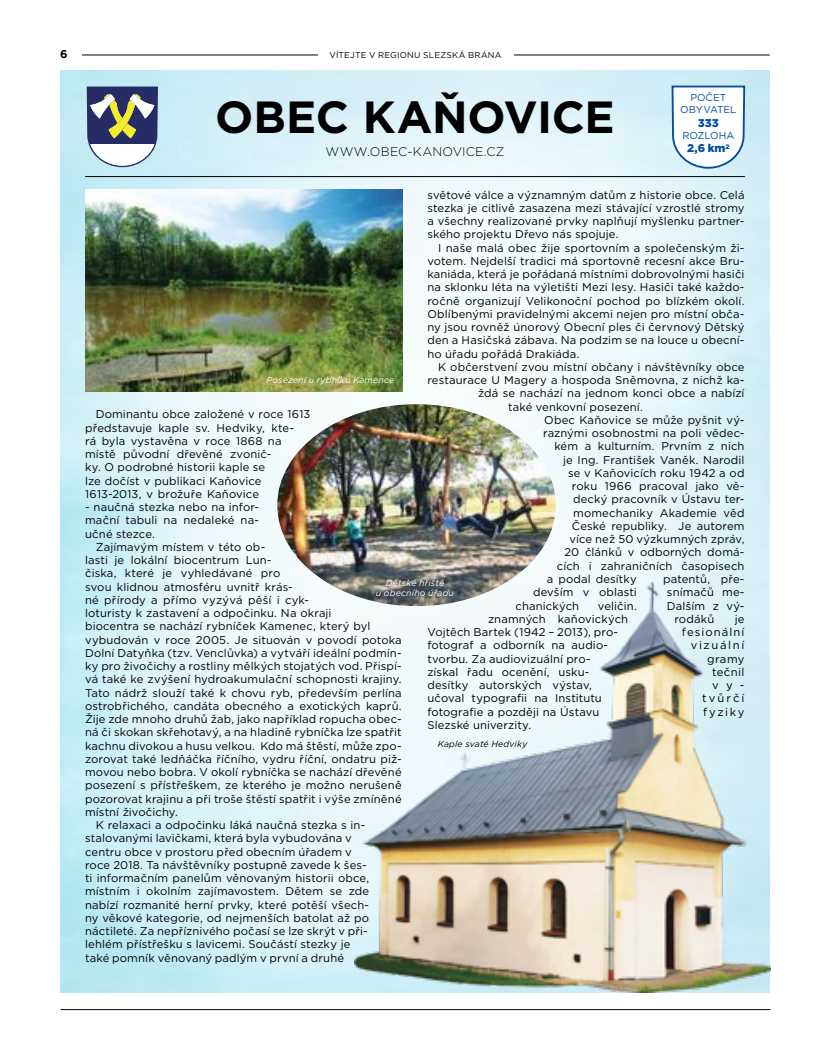
<style>
.page{position:relative;width:830px;height:1063px;background:#fff}
.page>*{position:absolute;margin:0;border:0;box-sizing:border-box;transform-origin:0 0}
.t1{font:700 45px "Gotham";letter-spacing:-.01em;color:#000}
.t2{font:300 12.5px "Gotham";letter-spacing:.015em;color:#000}
.t3{font:11.25px/13.2px "Gotham";letter-spacing:.01em;color:#000;text-align:justify}
.t4{font:11.25px "Gotham";letter-spacing:.095em;color:#000}
.t5{font:900 11.25px "Gotham";color:#034ea2}
.t6{font:11.25px "Gotham";letter-spacing:.15em;color:#000}
.t7{font:700 11.25px "Gotham";color:#000}
.t8{font:10px/12px "Gotham";letter-spacing:-.005em;color:#034ea2;text-align:center}
.t9{font:italic 8.75px/10.5px "Gotham";letter-spacing:.02em;color:#fff;text-align:center}
.t10{font:italic 8.75px "Gotham";letter-spacing:.015em;color:#000}
.t11{font:8.5px "Gotham";letter-spacing:.03em;color:#000}
</style>
<div class="page">
<img style="left:60px;top:71px;width:709px;height:921px">
<hr style="left:60px;top:55px;width:709px;height:1px;background:#000">
<div style="left:318px;top:46px;width:195px;height:18px;background:#fff"></div>
<div style="left:60px;top:46px;width:21px;height:15px;background:#fff"></div>
<hr style="left:60px;top:1009px;width:710px;height:1px;background:#000">
<svg style="left:87px;top:87px;width:71px;height:80px"></svg>
<img style="left:85px;top:190px;width:317px;height:202px">
<hr style="left:85px;top:176px;width:659px;height:1px;background:#000">
<img style="left:277px;top:404px;width:278px;height:202px">
<img style="left:354px;top:582px;width:416px;height:410px">
<svg style="left:670px;top:85px;width:75px;height:85px"></svg>
<p class="t7" style="left:60px;top:47px;width:9px">6</p>
<p class="t11" style="left:329px;top:50px;width:173px">VÍTEJTE V REGIONU SLEZSKÁ BRÁNA</p>
<h1 class="t1" style="left:215px;top:88px;width:400px">OBEC KAŇOVICE</h1>
<p class="t2" style="left:325px;top:143px;width:180px">WWW.OBEC-KANOVICE.CZ</p>
<p class="t8" style="left:680px;top:92px;width:58px">POČET<br>OBYVATEL</p>
<p class="t5" style="left:697px;top:115px;width:22px">333</p>
<p class="t8" style="left:682px;top:129px;width:53px">ROZLOHA</p>
<p class="t5" style="left:686px;top:141px;width:44px">2,6 km<sup>2</sup></p>
<p class="t3" style="left:427px;top:188px;width:318px">světové válce a významným datům z historie obce. Celá stezka je citlivě zasazena mezi stávající vzrostlé stromy a všechny realizované prvky naplňují myšlenku partner&shy;ského projektu Dřevo nás spojuje.</p>
<p class="t3" style="left:427px;top:241px;width:318px;text-indent:11px">I naše malá obec žije sportovním a společenským ži&shy;votem. Nejdelší tradici má sportovně recesní akce Bru&shy;kaniáda, která je pořádaná místními dobrovolnými hasiči na sklonku léta na výletišti Mezi lesy. Hasiči také každo&shy;ročně organizují Velikonoční pochod po blízkém okolí.<br>Oblíbenými pravidelnými akcemi nejen pro místní obča&shy;ny jsou rovněž únorový Obecní ples či červnový Dětský den a Hasičská zábava. Na podzim se na louce u obecní&shy;ho úřadu pořádá Drakiáda.</p>
<p class="t3" style="left:438px;top:360px;width:308px">K občerstvení zvou místní občany i návštěvníky obce</p>
<p class="t3" style="left:427px;top:373px;width:318px">restaurace U Magery a hospoda Sněmovna, z nichž ka-</p>
<p class="t3" style="left:478px;top:387px;width:268px">ždá se nachází na jednom konci obce a nabízí</p>
<p class="t3" style="left:508px;top:400px;width:136px">také venkovní posezení.</p>
<p class="t3" style="left:544px;top:413px;width:202px">Obec Kaňovice se může pyšnit vý-</p>
<p class="t3" style="left:543px;top:426px;width:203px">raznými osobnostmi na poli vědec-</p>
<p class="t3" style="left:554px;top:440px;width:192px">kém a kulturním. Prvním z nich</p>
<p class="t3" style="left:563px;top:453px;width:183px">je Ing. František Vaněk. Narodil</p>
<p class="t3" style="left:568px;top:466px;width:178px">se v Kaňovicích roku 1942 a od</p>
<p class="t3" style="left:571px;top:479px;width:174px">roku 1966 pracoval jako vě-</p>
<p class="t3" style="left:573px;top:493px;width:173px">decký pracovník v Ústavu ter-</p>
<p class="t3" style="left:573px;top:506px;width:173px">momechaniky Akademie věd</p>
<p class="t3" style="left:571px;top:519px;width:174px">České republiky. Je autorem</p>
<p class="t3" style="left:569px;top:532px;width:176px">více než 50 výzkumných zpráv,</p>
<p class="t3" style="left:564px;top:546px;width:182px">20 článků v odborných domá-</p>
<p class="t3" style="left:556px;top:559px;width:189px">cích i zahraničních časopisech</p>
<p class="t3" style="left:546px;top:572px;width:92px">a podal desítky</p>
<p class="t3" style="left:663px;top:572px;width:83px">patentů, pře-</p>
<p class="t3" style="left:533px;top:585px;width:105px">devším v oblasti</p>
<p class="t3" style="left:666px;top:585px;width:79px">snímačů me-</p>
<p class="t3" style="left:515px;top:599px;width:65px">chanických</p>
<p class="t3" style="left:597px;top:599px;width:40px">veličin.</p>
<p class="t3" style="left:666px;top:599px;width:79px">Dalším z vý-</p>
<p class="t3" style="left:488px;top:612px;width:142px">znamných kaňovických</p>
<p class="t3" style="left:674px;top:612px;width:41px">rodáků</p>
<p class="t3" style="left:734px;top:612px;width:11px">je</p>
<p class="t3" style="left:427px;top:625px;width:192px">Vojtěch Bartek (1942 – 2013), pro-</p>
<p class="t4" style="left:681px;top:625px;width:64px">fesionální</p>
<p class="t3" style="left:427px;top:638px;width:182px">fotograf a odborník na audio-</p>
<p class="t6" style="left:690px;top:638px;width:55px">vizuální</p>
<p class="t3" style="left:427px;top:652px;width:165px">tvorbu. Za audiovizuální pro-</p>
<p class="t3" style="left:706px;top:652px;width:39px">gramy</p>
<p class="t3" style="left:427px;top:665px;width:163px">získal řadu ocenění, usku-</p>
<p class="t3" style="left:711px;top:665px;width:34px">tečnil</p>
<p class="t3" style="left:427px;top:678px;width:166px">desítky autorských výstav,</p>
<p class="t3" style="left:711px;top:678px;width:34px">vy-</p>
<p class="t3" style="left:427px;top:691px;width:176px">učoval typografii na Institutu</p>
<p class="t3" style="left:701px;top:691px;width:44px">tvůrčí</p>
<p class="t3" style="left:427px;top:705px;width:173px">fotografie a později na Ústavu</p>
<p class="t3" style="left:703px;top:705px;width:43px">fyziky</p>
<p class="t3" style="left:427px;top:718px;width:105px">Slezské univerzity.</p>
<p class="t9" style="left:266px;top:374px;width:129px">Posezení u rybníku Kamence</p>
<p class="t3" style="left:85px;top:407px;width:227px;text-align:left;text-indent:11px">Dominantu obce založené v roce 1613 představuje kaple sv. Hedviky, kte-<br>rá byla vystavěna v roce 1868 na místě původní dřevěné zvonič-<br>ky. O podrobné historii kaple se<br>lze dočíst v publikaci Kaňovice<br>1613-2013, v brožuře Kaňovice</p>
<p class="t3" style="left:85px;top:500px;width:175px">- naučná stezka nebo na infor&shy;mační tabuli na nedaleké na&shy;učné stezce.</p>
<p class="t3" style="left:96px;top:540px;width:171px">Zajímavým místem v této ob-</p>
<p class="t3" style="left:85px;top:553px;width:188px">lasti je lokální biocentrum Lun-</p>
<p class="t3" style="left:85px;top:566px;width:196px">čiska, které je vyhledávané pro</p>
<p class="t3" style="left:85px;top:580px;width:209px">svou klidnou atmosféru uvnitř krás-</p>
<p class="t3" style="left:85px;top:593px;width:225px">né přírody a přímo vyzývá pěší i cyk-</p>
<p class="t3" style="left:85px;top:606px;width:248px">loturisty k zastavení a odpočinku. Na okraji</p>
<p class="t3" style="left:85px;top:619px;width:286px">biocentra se nachází rybníček Kamenec, který byl</p>
<p class="t3" style="left:85px;top:633px;width:318px">vybudován v roce 2005. Je situován v povodí potoka</p>
<p class="t3" style="left:85px;top:646px;width:318px">Dolní Datyňka (tzv. Venclůvka) a vytváří ideální podmín-</p>
<p class="t3" style="left:85px;top:659px;width:318px">ky pro živočichy a rostliny mělkých stojatých vod. Přispí-</p>
<p class="t3" style="left:85px;top:672px;width:318px">vá také ke zvýšení hydroakumulační schopnosti krajiny.</p>
<p class="t3" style="left:85px;top:686px;width:318px">Tato nádrž slouží také k chovu ryb, především perlína</p>
<p class="t3" style="left:85px;top:699px;width:318px">ostrobřichého, candáta obecného a exotických kaprů.</p>
<p class="t3" style="left:85px;top:712px;width:318px">Žije zde mnoho druhů žab, jako například ropucha obec-</p>
<p class="t3" style="left:85px;top:725px;width:318px">ná či skokan skřehotavý, a na hladině rybníčka lze spatřit</p>
<p class="t3" style="left:85px;top:739px;width:318px">kachnu divokou a husu velkou. Kdo má štěstí, může zpo-</p>
<p class="t3" style="left:85px;top:752px;width:318px">zorovat také ledňáčka říčního, vydru říční, ondatru piž-</p>
<p class="t3" style="left:85px;top:765px;width:318px">movou nebo bobra. V okolí rybníčka se nachází dřevěné</p>
<p class="t3" style="left:85px;top:778px;width:318px">posezení s přístřeškem, ze kterého je možno nerušeně</p>
<p class="t3" style="left:85px;top:792px;width:318px">pozorovat krajinu a při troše štěstí spatřit i výše zmíněné</p>
<p class="t3" style="left:85px;top:805px;width:94px">místní živočichy.</p>
<p class="t3" style="left:96px;top:818px;width:271px">K relaxaci a odpočinku láká naučná stezka s in-</p>
<p class="t3" style="left:85px;top:831px;width:268px">stalovanými lavičkami, která byla vybudována v</p>
<p class="t3" style="left:85px;top:845px;width:268px">centru obce v prostoru před obecním úřadem v</p>
<p class="t3" style="left:85px;top:858px;width:283px">roce 2018. Ta návštěvníky postupně zavede k šes-</p>
<p class="t3" style="left:85px;top:871px;width:285px">ti informačním panelům věnovaným historii obce,</p>
<p class="t3" style="left:85px;top:884px;width:285px">místním i okolním zajímavostem. Dětem se zde</p>
<p class="t3" style="left:85px;top:898px;width:285px">nabízí rozmanité herní prvky, které potěší všech-</p>
<p class="t3" style="left:85px;top:911px;width:285px">ny věkové kategorie, od nejmenších batolat až po</p>
<p class="t3" style="left:85px;top:924px;width:284px">náctileté. Za nepříznivého počasí se lze skrýt v při-</p>
<p class="t3" style="left:85px;top:938px;width:267px">lehlém přístřešku s lavicemi. Součástí stezky je</p>
<p class="t3" style="left:85px;top:951px;width:260px">také pomník věnovaný padlým v první a druhé</p>
<p class="t9" style="left:376px;top:577px;width:79px">Dětské hřiště<br>u obecního úřadu</p>
<p class="t10" style="left:437px;top:739px;width:91px">Kaple svaté Hedviky</p>
</div>
